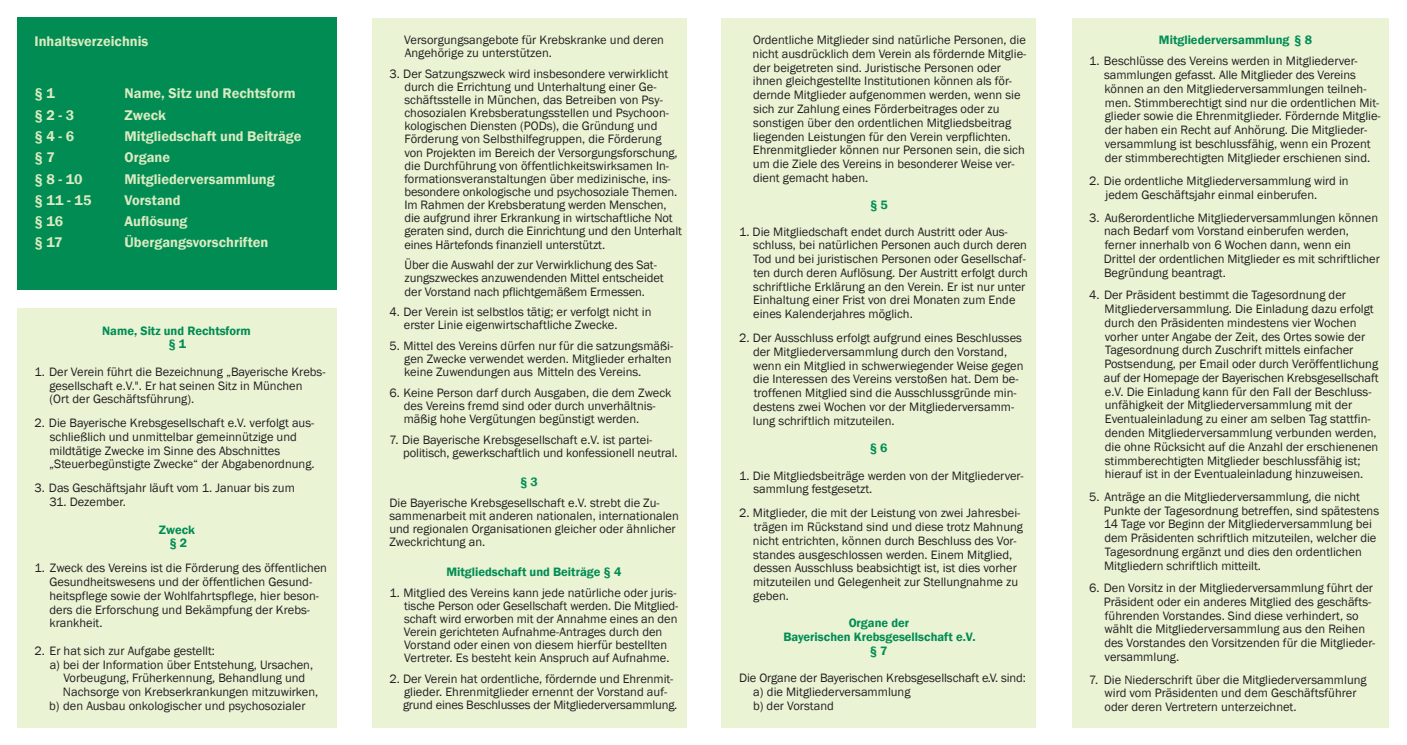
<style>
.page{position:relative;width:1407px;height:745px;background:#fff}
.page>*{position:absolute;margin:0;border:0;box-sizing:border-box;transform-origin:0 0}
.t1{font:600 14.38px "Franklin Gothic";color:#daeac1}
.t2{font:12.5px/13.8px "Franklin Gothic";color:#231f20}
.t3{font:600 12.5px/13.8px "Franklin Gothic";color:#008c53;text-align:center}
</style>
<div class="page">
<div style="left:18px;top:18px;width:319px;height:272px;background:#008c53"></div>
<div style="left:18px;top:308px;width:319px;height:418px;background:#eaf3d4"></div>
<div style="left:372px;top:18px;width:314px;height:708px;background:#eaf3d4"></div>
<div style="left:721px;top:18px;width:315px;height:708px;background:#eaf3d4"></div>
<div style="left:1072px;top:18px;width:317px;height:708px;background:#eaf3d4"></div>
<p class="t1" style="left:35px;top:32px;width:115px">Inhaltsverzeichnis</p>
<p class="t1" style="left:35px;top:85px;width:22px">§ 1</p>
<p class="t1" style="left:125px;top:85px;width:172px">Name, Sitz und Rechtsform</p>
<p class="t1" style="left:35px;top:106px;width:41px">§ 2 - 3</p>
<p class="t1" style="left:125px;top:106px;width:43px">Zweck</p>
<p class="t1" style="left:35px;top:127px;width:41px">§ 4 - 6</p>
<p class="t1" style="left:125px;top:127px;width:179px">Mitgliedschaft und Beiträge</p>
<p class="t1" style="left:35px;top:148px;width:22px">§ 7</p>
<p class="t1" style="left:125px;top:148px;width:47px">Organe</p>
<p class="t1" style="left:35px;top:170px;width:50px">§ 8 - 10</p>
<p class="t1" style="left:125px;top:170px;width:152px">Mitgliederversammlung</p>
<p class="t1" style="left:35px;top:191px;width:58px">§ 11 - 15</p>
<p class="t1" style="left:125px;top:191px;width:57px">Vorstand</p>
<p class="t1" style="left:35px;top:212px;width:30px">§ 16</p>
<p class="t1" style="left:125px;top:212px;width:64px">Auflösung</p>
<p class="t1" style="left:35px;top:233px;width:30px">§ 17</p>
<p class="t1" style="left:125px;top:233px;width:145px">Übergangsvorschriften</p>
<p class="t3" style="left:102px;top:323px;width:150px">Name, Sitz und Rechtsform § 1</p>
<p class="t2" style="left:49px;top:365px;width:278px;text-indent:-15px">1. Der Verein führt die Bezeichnung „Bayerische Krebs&shy;gesellschaft e.V.". Er hat seinen Sitz in München (Ort der Geschäftsführung).</p>
<p class="t2" style="left:49px;top:416px;width:267px;text-indent:-15px">2. Die Bayerische Krebsgesellschaft e.V. verfolgt aus&shy;schließlich und unmittelbar gemeinnützige und mildtätige Zwecke im Sinne des Abschnittes „Steuerbegünstigte Zwecke“ der Abgabenordnung.</p>
<p class="t2" style="left:35px;top:481px;width:262px">3. Das Geschäftsjahr läuft vom 1. Januar bis zum</p>
<p class="t2" style="left:49px;top:495px;width:78px">31. Dezember.</p>
<p class="t3" style="left:159px;top:522px;width:38px">Zweck § 2</p>
<p class="t2" style="left:49px;top:561px;width:279px;text-indent:-15px">1. Zweck des Vereins ist die Förderung des öffentlichen Gesundheitswesens und der öffentlichen Gesund&shy;heitspflege sowie der Wohlfahrtspflege, hier beson&shy;ders die Erforschung und Bekämpfung der Krebs&shy;krankheit.</p>
<p class="t2" style="left:35px;top:643px;width:182px">2. Er hat sich zur Aufgabe gestellt:</p>
<p class="t2" style="left:50px;top:657px;width:265px">a) bei der Information über Entstehung, Ursachen,</p>
<p class="t2" style="left:63px;top:671px;width:243px">Vorbeugung, Früherkennung, Behandlung und</p>
<p class="t2" style="left:63px;top:685px;width:257px">Nachsorge von Krebserkrankungen mitzuwirken,</p>
<p class="t2" style="left:49px;top:698px;width:258px">b) den Ausbau onkologischer und psychosozialer</p>
<p class="t2" style="left:404px;top:33px;width:261px;line-height:13.1px">Versorgungsangebote für Krebskranke und deren<br>Angehörige zu unterstützen.</p>
<p class="t2" style="left:404px;top:67px;width:279px;line-height:13.1px;text-indent:-15px">3. Der Satzungszweck wird insbesondere verwirklicht durch die Errichtung und Unterhaltung einer Ge&shy;schäftsstelle in München, das Betreiben von Psy&shy;chosozialen Krebsberatungsstellen und Psychoon&shy;kologischen Diensten (PODs), die Gründung und Förderung von Selbsthilfegruppen, die Förderung von Projekten im Bereich der Versorgungsforschung, die Durchführung von öffentlichkeitswirksamen In&shy;formationsveranstaltungen über medizinische, ins&shy;besondere onkologische und psychosoziale Themen.<br>Im Rahmen der Krebsberatung werden Menschen, die aufgrund ihrer Erkrankung in wirtschaftliche Not geraten sind, durch die Einrichtung und den Unterhalt eines Härtefonds finanziell unterstützt.</p>
<p class="t2" style="left:405px;top:258px;width:261px;line-height:13.1px">Über die Auswahl der zur Verwirklichung des Sat&shy;zungszweckes anzuwendenden Mittel entscheidet der Vorstand nach pflichtgemäßem Ermessen.</p>
<p class="t2" style="left:404px;top:305px;width:249px;line-height:13.1px;text-indent:-14px">4. Der Verein ist selbstlos tätig; er verfolgt nicht in erster Linie eigenwirtschaftliche Zwecke.</p>
<p class="t2" style="left:404px;top:339px;width:270px;line-height:13.1px;text-indent:-15px">5. Mittel des Vereins dürfen nur für die satzungsmäßi&shy;gen Zwecke verwendet werden. Mitglieder erhalten keine Zuwendungen aus Mitteln des Vereins.</p>
<p class="t2" style="left:404px;top:386px;width:269px;line-height:13.1px;text-indent:-14px">6. Keine Person darf durch Ausgaben, die dem Zweck des Vereins fremd sind oder durch unverhältnis&shy;mäßig hohe Vergütungen begünstigt werden.</p>
<p class="t2" style="left:403px;top:433px;width:276px;line-height:13.1px;text-indent:-14px">7. Die Bayerische Krebsgesellschaft e.V. ist partei&shy;politisch, gewerkschaftlich und konfessionell neutral.</p>
<p class="t3" style="left:520px;top:475px;width:19px">§ 3</p>
<p class="t2" style="left:389px;top:496px;width:291px;line-height:13.1px">Die Bayerische Krebsgesellschaft e.V. strebt die Zu&shy;sammenarbeit mit anderen nationalen, internationalen und regionalen Organisationen gleicher oder ähnlicher Zweckrichtung an.</p>
<p class="t3" style="left:446px;top:564px;width:176px">Mitgliedschaft und Beiträge § 4</p>
<p class="t2" style="left:404px;top:585px;width:276px;line-height:13.1px;text-indent:-14px">1. Mitglied des Vereins kann jede natürliche oder juris&shy;tische Person oder Gesellschaft werden. Die Mitglied&shy;schaft wird erworben mit der Annahme eines an den Verein gerichteten Aufnahme-Antrages durch den Vorstand oder einen von diesem hierfür bestellten Vertreter. Es besteht kein Anspruch auf Aufnahme.</p>
<p class="t2" style="left:403px;top:672px;width:276px;line-height:13.1px;text-indent:-14px">2. Der Verein hat ordentliche, fördernde und Ehrenmit&shy;glieder. Ehrenmitglieder ernennt der Vorstand auf&shy;grund eines Beschlusses der Mitgliederversammlung.</p>
<p class="t2" style="left:752px;top:33px;width:275px">Ordentliche Mitglieder sind natürliche Personen, die nicht ausdrücklich dem Verein als fördernde Mitglie&shy;der beigetreten sind. Juristische Personen oder ihnen gleichgestellte Institutionen können als för&shy;dernde Mitglieder aufgenommen werden, wenn sie sich zur Zahlung eines Förderbeitrages oder zu sonstigen über den ordentlichen Mitgliedsbeitrag liegenden Leistungen für den Verein verpflichten.<br>Ehrenmitglieder können nur Personen sein, die sich um die Ziele des Vereins in besonderer Weise ver&shy;dient gemacht haben.</p>
<p class="t3" style="left:870px;top:198px;width:19px">§ 5</p>
<p class="t2" style="left:753px;top:225px;width:276px;text-indent:-14px">1. Die Mitgliedschaft endet durch Austritt oder Aus&shy;schluss, bei natürlichen Personen auch durch deren Tod und bei juristischen Personen oder Gesellschaf&shy;ten durch deren Auflösung. Der Austritt erfolgt durch schriftliche Erklärung an den Verein. Er ist nur unter Einhaltung einer Frist von drei Monaten zum Ende eines Kalenderjahres möglich.</p>
<p class="t2" style="left:753px;top:331px;width:272px;text-indent:-14px">2. Der Ausschluss erfolgt aufgrund eines Beschlusses der Mitgliederversammlung durch den Vorstand, wenn ein Mitglied in schwerwiegender Weise gegen die Interessen des Vereins verstoßen hat. Dem be&shy;troffenen Mitglied sind die Ausschlussgründe min&shy;destens zwei Wochen vor der Mitgliederversamm&shy;lung schriftlich mitzuteilen.</p>
<p class="t3" style="left:870px;top:441px;width:19px">§ 6</p>
<p class="t2" style="left:753px;top:468px;width:272px;text-indent:-14px">1. Die Mitgliedsbeiträge werden von der Mitgliederver&shy;sammlung festgesetzt.</p>
<p class="t2" style="left:753px;top:506px;width:272px;text-indent:-14px">2. Mitglieder, die mit der Leistung von zwei Jahresbei&shy;trägen im Rückstand sind und diese trotz Mahnung nicht entrichten, können durch Beschluss des Vor&shy;standes ausgeschlossen werden. Einem Mitglied, dessen Ausschluss beabsichtigt ist, ist dies vorher mitzuteilen und Gelegenheit zur Stellungnahme zu geben.</p>
<p class="t3" style="left:783px;top:616px;width:194px">Organe der<br>Bayerischen Krebsgesellschaft e.V. § 7</p>
<p class="t2" style="left:753px;top:671px;width:274px;text-indent:-14px">Die Organe der Bayerischen Krebsgesellschaft e.V. sind: a) die Mitgliederversammlung<br>b) der Vorstand</p>
<p class="t3" style="left:1159px;top:33px;width:155px">Mitgliederversammlung § 8</p>
<p class="t2" style="left:1104px;top:54px;width:278px;text-indent:-15px">1. Beschlüsse des Vereins werden in Mitgliederver&shy;sammlungen gefasst. Alle Mitglieder des Vereins können an den Mitgliederversammlungen teilneh&shy;men. Stimmberechtigt sind nur die ordentlichen Mit&shy;glieder sowie die Ehrenmitglieder. Fördernde Mitglie&shy;der haben ein Recht auf Anhörung. Die Mitglieder&shy;versammlung ist beschlussfähig, wenn ein Prozent der stimmberechtigten Mitglieder erschienen sind.</p>
<p class="t2" style="left:1105px;top:174px;width:245px;text-indent:-16px">2. Die ordentliche Mitgliederversammlung wird in jedem Geschäftsjahr einmal einberufen.</p>
<p class="t2" style="left:1104px;top:211px;width:277px;text-indent:-15px">3. Außerordentliche Mitgliederversammlungen können nach Bedarf vom Vorstand einberufen werden, ferner innerhalb von 6 Wochen dann, wenn ein Drittel der ordentlichen Mitglieder es mit schriftlicher Begründung beantragt.</p>
<p class="t2" style="left:1104px;top:288px;width:276px;text-indent:-15px">4. Der Präsident bestimmt die Tagesordnung der Mitgliederversammlung. Die Einladung dazu erfolgt durch den Präsidenten mindestens vier Wochen vorher unter Angabe der Zeit, des Ortes sowie der Tagesordnung durch Zuschrift mittels einfacher Postsendung, per Email oder durch Veröffentlichung auf der Homepage der Bayerischen Krebsgesellschaft e.V. Die Einladung kann für den Fall der Beschluss&shy;unfähigkeit der Mitgliederversammlung mit der Eventualeinladung zu einer am selben Tag stattfin&shy;denden Mitgliederversammlung verbunden werden, die ohne Rücksicht auf die Anzahl der erschienenen stimmberechtigten Mitglieder beschlussfähig ist; hierauf ist in der Eventualeinladung hinzuweisen.</p>
<p class="t2" style="left:1104px;top:489px;width:277px;text-indent:-15px">5. Anträge an die Mitgliederversammlung, die nicht Punkte der Tagesordnung betreffen, sind spätestens 14 Tage vor Beginn der Mitgliederversammlung bei dem Präsidenten schriftlich mitzuteilen, welcher die Tagesordnung ergänzt und dies den ordentlichen Mitgliedern schriftlich mitteilt.</p>
<p class="t2" style="left:1104px;top:581px;width:273px;text-indent:-15px">6. Den Vorsitz in der Mitgliederversammlung führt der Präsident oder ein anderes Mitglied des geschäfts&shy;führenden Vorstandes. Sind diese verhindert, so wählt die Mitgliederversammlung aus den Reihen des Vorstandes den Vorsitzenden für die Mitglieder&shy;versammlung.</p>
<p class="t2" style="left:1104px;top:672px;width:264px;text-indent:-15px">7. Die Niederschrift über die Mitgliederversammlung wird vom Präsidenten und dem Geschäftsführer oder deren Vertretern unterzeichnet.</p>
</div>
